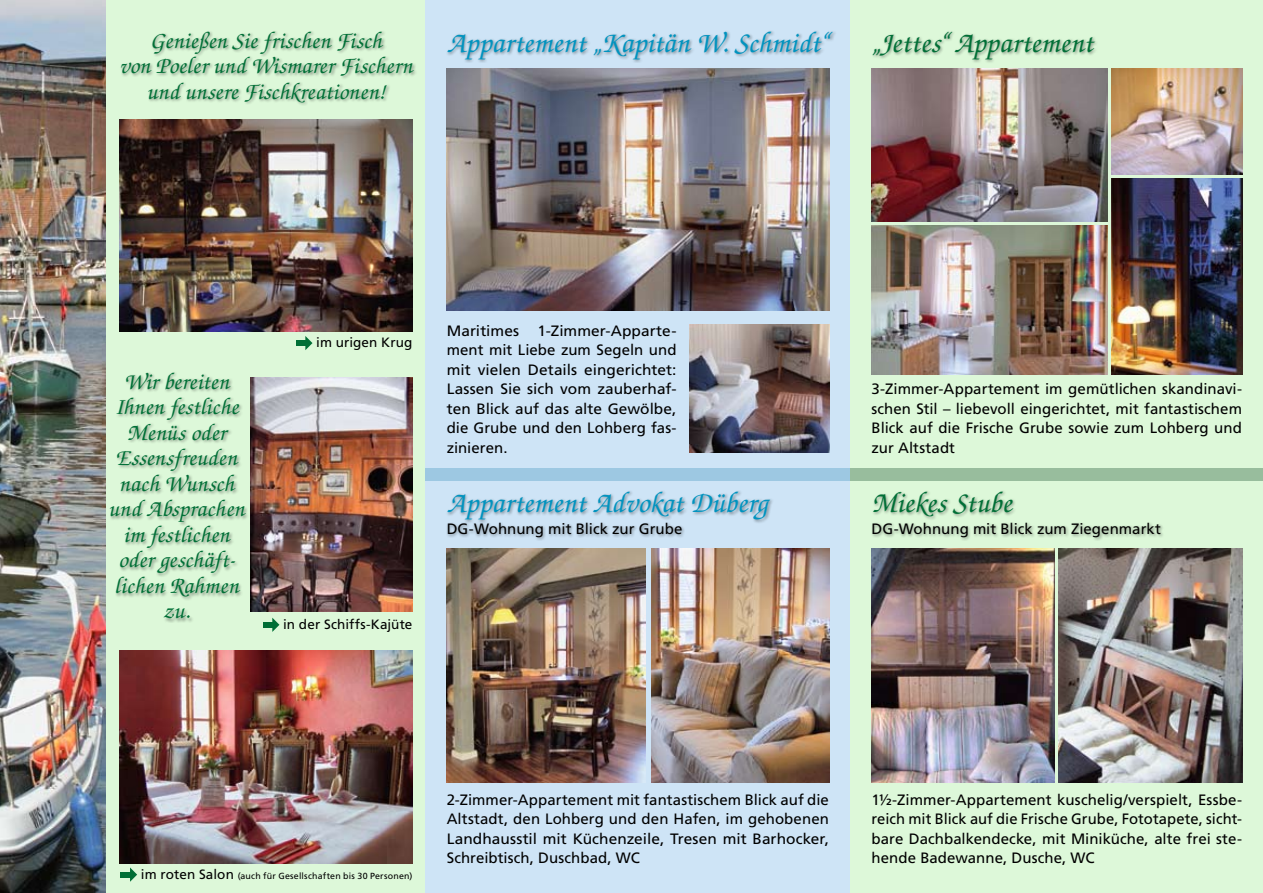
<style>
.page{position:relative;width:1263px;height:893px;background:#fff}
.page>*{position:absolute;margin:0;border:0;box-sizing:border-box;transform-origin:0 0}
.t1{font:italic 500 30px "Zapf Chancery";color:#0093bf}
.t2{font:italic 500 30px "Zapf Chancery";letter-spacing:-.005em;color:#006f36}
.t3{font:italic 500 24px/25.5px "Zapf Chancery";color:#006f36;text-align:center}
.t4{font:15px/19.5px "Frutiger";color:#000;text-align:justify}
.t5{font:13.5px "Frutiger";letter-spacing:.005em;color:#000}
.t6{font:8.85px "Frutiger";letter-spacing:.025em;color:#000}
.s1{font-size:13.5px}
</style>
<div class="page">
<img style="left:0;top:0;width:106px;height:893px">
<div style="left:106px;top:0;width:319px;height:893px;background:#ddf8d9"></div>
<div style="left:119px;top:30px;width:299px;height:76px;background:#000;opacity:.4"></div>
<img style="left:119px;top:119px;width:293px;height:213px">
<img style="left:119px;top:651px;width:293px;height:212px">
<img style="left:251px;top:378px;width:161px;height:234px">
<div style="left:108px;top:371px;width:142px;height:251px;background:#000;opacity:.4"></div>
<svg style="left:305px;top:336px;width:7px;height:14px"></svg>
<div style="left:296px;top:340px;width:12px;height:6px;background:#006f36"></div>
<svg style="left:272px;top:618px;width:7px;height:14px"></svg>
<div style="left:263px;top:622px;width:12px;height:6px;background:#006f36"></div>
<svg style="left:130px;top:867px;width:7px;height:15px"></svg>
<div style="left:120px;top:872px;width:13px;height:5px;background:#006f36"></div>
<div style="left:425px;top:0;width:425px;height:893px;background:#cee4f6"></div>
<img style="left:447px;top:68px;width:382px;height:242px">
<img style="left:689px;top:324px;width:140px;height:129px">
<div style="left:446px;top:30px;width:391px;height:33px;background:#000;opacity:.4"></div>
<div style="left:446px;top:490px;width:328px;height:51px;background:#000;opacity:.4"></div>
<img style="left:651px;top:549px;width:178px;height:233px">
<img style="left:447px;top:549px;width:198px;height:233px">
<div style="left:425px;top:468px;width:425px;height:12px;background:#9dc8e2"></div>
<div style="left:850px;top:0;width:413px;height:893px;background:#ddf8d9"></div>
<img style="left:871px;top:68px;width:236px;height:153px">
<div style="left:871px;top:30px;width:227px;height:34px;background:#000;opacity:.4"></div>
<img style="left:1111px;top:68px;width:131px;height:106px">
<img style="left:1111px;top:179px;width:131px;height:195px">
<div style="left:871px;top:490px;width:294px;height:51px;background:#000;opacity:.4"></div>
<div style="left:850px;top:468px;width:413px;height:12px;background:#98bd9d"></div>
<img style="left:871px;top:549px;width:184px;height:233px">
<img style="left:1059px;top:549px;width:183px;height:233px">
<img style="left:871px;top:225px;width:236px;height:149px">
<h2 class="t3" style="left:119px;top:28px;width:295px">Genießen Sie frischen Fisch<br>von Poeler und Wismarer Fischern und unsere Fischkreationen!</h2>
<h1 class="t1" style="left:447px;top:28px;width:383px">Appartement „Kapitän W. Schmidt“</h1>
<h1 class="t2" style="left:871px;top:28px;width:223px">„Jettes“ Appartement</h1>
<h2 class="t3" style="left:108px;top:369px;width:138px">Wir bereiten<br>Ihnen festliche<br>Menüs oder<br>Essensfreuden nach Wunsch und Absprachen im festlichen oder geschäft&shy;lichen Rahmen zu.</h2>
<p class="t5" style="left:316px;top:335px;width:98px">im urigen Krug</p>
<p class="t5" style="left:283px;top:616px;width:131px">in der Schiffs-Kajüte</p>
<p class="t4" style="left:447px;top:321px;width:231px">Maritimes 1-Zimmer-Apparte&shy;ment mit Liebe zum Segeln und mit vielen Details eingerichtet:<br>Lassen Sie sich vom zauberhaf&shy;ten Blick auf das alte Gewölbe, die Grube und den Lohberg fas&shy;zinieren.</p>
<h1 class="t1" style="left:447px;top:488px;width:323px">Appartement Advokat Düberg</h1>
<p class="t4" style="left:447px;top:519px;width:237px">DG-Wohnung mit Blick zur Grube</p>
<p class="t4" style="left:871px;top:379px;width:372px">3-Zimmer-Appartement im gemütlichen skandinavi&shy;schen Stil – liebevoll eingerichtet, mit fantastischem Blick auf die Frische Grube sowie zum Lohberg und zur Altstadt</p>
<h1 class="t2" style="left:871px;top:488px;width:142px">Miekes Stube</h1>
<p class="t4" style="left:871px;top:519px;width:291px">DG-Wohnung mit Blick zum Ziegenmarkt</p>
<p class="t6" style="left:141px;top:870px;width:273px"><span class="s1">im roten Salon</span> (auch für Gesellschaften bis 30 Personen)</p>
<p class="t4" style="left:447px;top:790px;width:384px">2-Zimmer-Appartement mit fantastischem Blick auf die Altstadt, den Lohberg und den Hafen, im gehobenen Landhausstil mit Küchenzeile, Tresen mit Barhocker, Schreibtisch, Duschbad, WC</p>
<p class="t4" style="left:871px;top:790px;width:372px">1½-Zimmer-Appartement kuschelig/verspielt, Essbe&shy;reich mit Blick auf die Frische Grube, Fototapete, sicht&shy;bare Dachbalkendecke, mit Miniküche, alte frei ste&shy;hende Badewanne, Dusche, WC</p>
</div>
